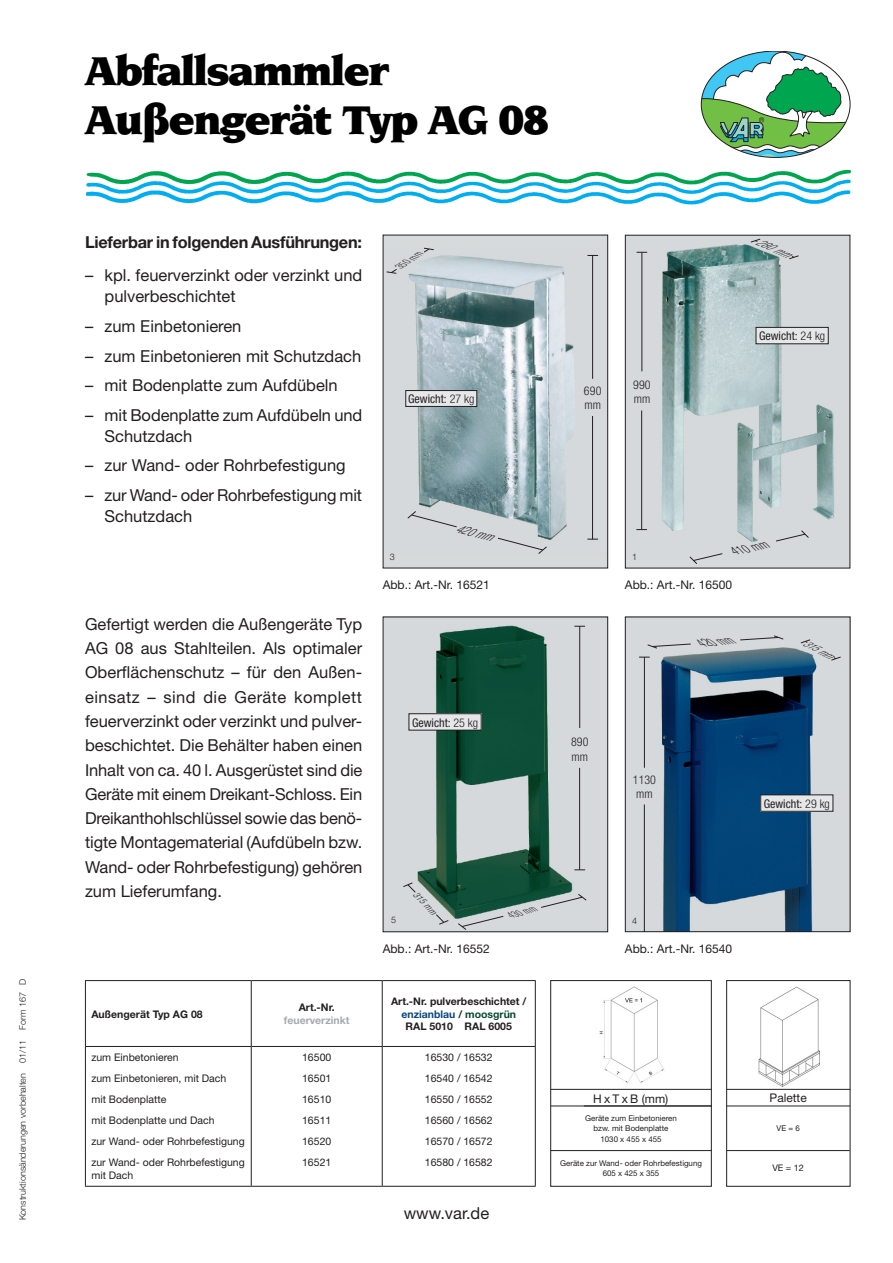
<style>
.page{position:relative;width:893px;height:1263px;background:#fff}
.page>*{position:absolute;margin:0;border:0;box-sizing:border-box;transform-origin:0 0}
.t1{font:900 43.5px/49.5px "Novarese";letter-spacing:-.045em;color:#000}
.t2{font:16.5px/24.3px "Helvetica Neue";color:#231f20}
.t3{font:700 16.5px "Helvetica Neue";letter-spacing:-.015em;color:#231f20}
.t4{font:12px "Helvetica Neue";color:#231f20}
.t5{font:condensed 12px "Helvetica Neue";color:#231f20}
.t6{font:300 condensed 12px/14.4px "Helvetica Neue";letter-spacing:.01em;color:#231f20}
.t7{font:italic 300 condensed 12px "Helvetica Neue";color:#231f20}
.t8{font:italic 300 condensed 11.25px "Helvetica Neue";color:#231f20}
.t9{font:10.5px/21.1px "Helvetica Neue";color:#231f20;text-align:justify}
.t10{font:700 10.5px/12.6px "Helvetica Neue";color:#231f20;text-align:center}
.t11{font:700 10.5px "Helvetica Neue";color:#a8a9ad}
.t12{font:italic 300 condensed 10.5px "Helvetica Neue";color:#231f20}
.t13{font:italic 300 condensed 9.75px "Helvetica Neue";color:#231f20}
.t14{font:300 9px "Helvetica Neue";color:#231f20}
.t15{font:italic 300 condensed 9px "Helvetica Neue";color:#231f20}
.t16{font:9px "Helvetica Neue";color:#231f20}
.t17{font:7.95px/10.2px "Helvetica Neue";color:#231f20;text-align:center}
.s1{font-weight:300}
.s2{color:#084780}
.s3{color:#074932}
</style>
<div class="page">
<img style="left:87px;top:184px;width:764px;height:20px">
<img style="left:87px;top:170px;width:764px;height:14px">
<svg style="left:701px;top:51px;width:149px;height:106px"></svg>
<img style="left:738px;top:986px;width:97px;height:103px">
<hr style="left:85px;top:980px;width:166px;height:1px;background:#231f20">
<hr style="left:85px;top:981px;width:1px;height:65px;background:#231f20">
<hr style="left:251px;top:980px;width:131px;height:1px;background:#231f20">
<hr style="left:251px;top:981px;width:1px;height:65px;background:#231f20">
<hr style="left:382px;top:980px;width:154px;height:1px;background:#231f20">
<hr style="left:382px;top:981px;width:1px;height:65px;background:#231f20">
<hr style="left:535px;top:981px;width:1px;height:65px;background:#231f20">
<hr style="left:85px;top:1046px;width:166px;height:1px;background:#231f20">
<hr style="left:85px;top:1047px;width:1px;height:139px;background:#231f20">
<hr style="left:251px;top:1046px;width:131px;height:1px;background:#231f20">
<hr style="left:251px;top:1047px;width:1px;height:139px;background:#231f20">
<hr style="left:382px;top:1046px;width:154px;height:1px;background:#231f20">
<hr style="left:382px;top:1047px;width:1px;height:139px;background:#231f20">
<hr style="left:535px;top:1047px;width:1px;height:139px;background:#231f20">
<hr style="left:85px;top:1186px;width:166px;height:1px;background:#231f20">
<hr style="left:251px;top:1186px;width:131px;height:1px;background:#231f20">
<hr style="left:382px;top:1186px;width:154px;height:1px;background:#231f20">
<img style="left:627px;top:237px;width:221px;height:322px">
<div style="left:625px;top:235px;width:225px;height:333px;border:1px solid #231f20"></div>
<hr style="left:641px;top:410px;width:1px;height:120px;background:#231f20">
<hr style="left:642px;top:252px;width:1px;height:119px;background:#231f20">
<svg style="left:689px;top:553px;width:34px;height:11px"></svg>
<svg style="left:776px;top:530px;width:33px;height:11px"></svg>
<div style="left:756px;top:327px;width:72px;height:17px;background:#e6e7e9"></div>
<div style="left:756px;top:327px;width:73px;height:17px;border:1px solid #231f20"></div>
<img style="left:627px;top:619px;width:221px;height:311px">
<div style="left:625px;top:617px;width:225px;height:315px;border:1px solid #231f20"></div>
<hr style="left:644px;top:804px;width:1px;height:128px;background:#231f20">
<hr style="left:644px;top:657px;width:1px;height:111px;background:#231f20">
<div style="left:761px;top:795px;width:72px;height:16px;background:#e6e7e9"></div>
<div style="left:760px;top:794px;width:73px;height:18px;border:1px solid #231f20"></div>
<svg style="left:740px;top:635px;width:44px;height:5px"></svg>
<svg style="left:647px;top:644px;width:44px;height:5px"></svg>
<div style="left:383px;top:235px;width:225px;height:333px;background:#d7dadb"></div>
<img style="left:408px;top:247px;width:191px;height:293px">
<div style="left:383px;top:235px;width:225px;height:333px;border:1px solid #231f20"></div>
<hr style="left:592px;top:416px;width:1px;height:123px;background:#231f20">
<hr style="left:592px;top:255px;width:1px;height:124px;background:#231f20">
<svg style="left:407px;top:511px;width:50px;height:16px"></svg>
<svg style="left:497px;top:538px;width:50px;height:16px"></svg>
<div style="left:406px;top:390px;width:71px;height:16px;background:#e6e7e9"></div>
<div style="left:405px;top:390px;width:72px;height:17px;border:1px solid #231f20"></div>
<svg style="left:386px;top:269px;width:11px;height:5px"></svg>
<svg style="left:424px;top:248px;width:10px;height:5px"></svg>
<img style="left:599px;top:986px;width:65px;height:98px">
<hr style="left:551px;top:1089px;width:161px;height:1px;background:#231f20">
<hr style="left:551px;top:1150px;width:160px;height:1px;background:#231f20">
<hr style="left:551px;top:1105px;width:160px;height:1px;background:#231f20">
<div style="left:550px;top:980px;width:162px;height:207px;border:1px solid #231f20"></div>
<div style="left:726px;top:980px;width:124px;height:207px;border:1px solid #231f20"></div>
<hr style="left:727px;top:1105px;width:123px;height:1px;background:#231f20">
<hr style="left:727px;top:1089px;width:123px;height:1px;background:#231f20">
<hr style="left:727px;top:1150px;width:123px;height:1px;background:#231f20">
<img style="left:385px;top:619px;width:221px;height:311px">
<div style="left:383px;top:617px;width:225px;height:315px;border:1px solid #231f20"></div>
<svg style="left:403px;top:882px;width:13px;height:11px"></svg>
<svg style="left:436px;top:914px;width:13px;height:11px"></svg>
<svg style="left:458px;top:916px;width:46px;height:14px"></svg>
<svg style="left:541px;top:894px;width:46px;height:14px"></svg>
<div style="left:409px;top:714px;width:72px;height:16px;background:#e6e7e9"></div>
<div style="left:409px;top:713px;width:73px;height:17px;border:1px solid #231f20"></div>
<hr style="left:579px;top:768px;width:1px;height:102px;background:#231f20">
<hr style="left:579px;top:626px;width:1px;height:102px;background:#231f20">
<svg style="left:800px;top:639px;width:11px;height:4px"></svg>
<svg style="left:831px;top:656px;width:10px;height:5px"></svg>
<svg style="left:750px;top:239px;width:11px;height:4px"></svg>
<svg style="left:789px;top:255px;width:10px;height:4px"></svg>
<p class="t14" style="left:17px;top:1220px;width:243px;rotate:-90deg">Konstruktionsänderungen vorbehalten 01/11 Form 167 D</p>
<h1 class="t1" style="left:85px;top:46px;width:466px">Abfallsammler<br>Außengerät Typ AG 08</h1>
<p class="t3" style="left:85px;top:232px;width:279px">Lieferbar in folgenden Ausführungen:</p>
<p class="t2" style="left:105px;top:265px;width:259px;line-height:21px;text-indent:-20px">– kpl. feuerverzinkt oder verzinkt und pulverbeschichtet</p>
<p class="t2" style="left:85px;top:314px;width:158px">– zum Einbetonieren</p>
<p class="t2" style="left:85px;top:343px;width:278px">– zum Einbetonieren mit Schutzdach</p>
<p class="t2" style="left:85px;top:373px;width:254px">– mit Bodenplatte zum Aufdübeln</p>
<p class="t2" style="left:105px;top:404px;width:259px;line-height:21px;text-indent:-20px">– mit Bodenplatte zum Aufdübeln und<br>Schutzdach</p>
<p class="t2" style="left:85px;top:453px;width:262px">– zur Wand- oder Rohrbefestigung</p>
<p class="t2" style="left:105px;top:484px;width:259px;line-height:21px;text-indent:-20px">– zur Wand- oder Rohrbefestigung mit<br>Schutzdach</p>
<p class="t2" style="left:85px;top:611px;width:279px;text-align:justify">Gefertigt werden die Außengeräte Typ AG 08 aus Stahlteilen. Als optimaler Oberflächenschutz – für den Außen&shy;einsatz – sind die Geräte komplett feuerverzinkt oder verzinkt und pulver&shy;beschichtet. Die Behälter haben einen Inhalt von ca. 40 l. Ausgerüstet sind die Geräte mit einem Dreikant-Schloss. Ein Dreikanthohlschlüssel sowie das benö&shy;tigte Montagematerial (Aufdübeln bzw.<br>Wand- oder Rohrbefestigung) gehören zum Lieferumfang.</p>
<p class="t10" style="left:91px;top:1007px;width:113px">Außengerät Typ AG 08</p>
<p class="t10" style="left:299px;top:1001px;width:37px">Art.-Nr.</p>
<p class="t11" style="left:284px;top:1014px;width:67px">feuerverzinkt</p>
<p class="t15" style="left:397px;top:262px;width:29px;rotate:-34deg">350 mm</p>
<p class="t5" style="left:408px;top:392px;width:68px">Gewicht: <span class="s1">27 kg</span></p>
<p class="t14" style="left:390px;top:552px;width:7px">3</p>
<p class="t7" style="left:457px;top:521px;width:39px;rotate:15deg">420 mm</p>
<p class="t4" style="left:383px;top:577px;width:109px">Abb.: Art.-Nr. 16521</p>
<p class="t5" style="left:412px;top:715px;width:68px">Gewicht: <span class="s1">25 kg</span></p>
<p class="t14" style="left:391px;top:914px;width:7px">5</p>
<p class="t15" style="left:419px;top:889px;width:29px;rotate:46deg">315 mm</p>
<p class="t4" style="left:383px;top:941px;width:109px">Abb.: Art.-Nr. 16552</p>
<p class="t15" style="left:510px;top:909px;width:29px;rotate:-14deg">430 mm</p>
<p class="t10" style="left:391px;top:995px;width:137px">Art.-Nr. pulverbeschichtet / <span class="s2">enzianblau</span> / <span class="s3">moosgrün<br></span>RAL 5010 RAL 6005</p>
<p class="t9" style="left:91px;top:1046px;width:155px;text-align:left">zum Einbetonieren<br>zum Einbetonieren, mit Dach<br>mit Bodenplatte<br>mit Bodenplatte und Dach<br>zur Wand- oder Rohrbefestigung zur Wand- oder Rohrbefestigung</p>
<p class="t9" style="left:91px;top:1164px;width:44px">mit Dach</p>
<p class="t9" style="left:302px;top:1046px;width:31px">16500<br>16501<br>16510<br>16511<br>16520<br>16521</p>
<p class="t9" style="left:425px;top:1046px;width:69px">16530 / 16532<br>16540 / 16542<br>16550 / 16552<br>16560 / 16562<br>16570 / 16572<br>16580 / 16582</p>
<p class="t2" style="left:404px;top:1201px;width:87px">www.var.de</p>
<p class="t12" style="left:759px;top:235px;width:36px;rotate:24deg">280 mm</p>
<p class="t6" style="left:584px;top:383px;width:19px">690 mm</p>
<p class="t6" style="left:633px;top:377px;width:19px">990 mm</p>
<p class="t5" style="left:759px;top:329px;width:68px">Gewicht: <span class="s1">24 kg</span></p>
<p class="t6" style="left:571px;top:735px;width:19px">890 mm</p>
<p class="t14" style="left:632px;top:551px;width:7px">1</p>
<p class="t7" style="left:732px;top:545px;width:39px;rotate:-13deg">410 mm</p>
<p class="t4" style="left:625px;top:577px;width:109px">Abb.: Art.-Nr. 16500</p>
<p class="t8" style="left:702px;top:637px;width:36px;rotate:-6deg">420 mm</p>
<p class="t13" style="left:806px;top:637px;width:32px;rotate:28deg">315 mm</p>
<p class="t6" style="left:633px;top:772px;width:25px">1130 mm</p>
<p class="t5" style="left:764px;top:797px;width:68px">Gewicht: <span class="s1">29 kg</span></p>
<p class="t14" style="left:632px;top:915px;width:7px">4</p>
<p class="t4" style="left:625px;top:941px;width:109px">Abb.: Art.-Nr. 16540</p>
<p class="t4" style="left:593px;top:1091px;width:77px">HxTxB (mm)</p>
<p class="t17" style="left:585px;top:1113px;width:93px">Geräte zum Einbetonieren bzw. mit Bodenplatte<br>1030 x 455 x 455</p>
<p class="t17" style="left:560px;top:1158px;width:143px">Geräte zur Wand- oder Rohrbefestigung<br>605 x 425 x 355</p>
<p class="t4" style="left:770px;top:1091px;width:39px">Palette</p>
<p class="t17" style="left:776px;top:1123px;width:25px">VE = 6</p>
<p class="t16" style="left:772px;top:1163px;width:33px">VE = 12</p>
</div>
